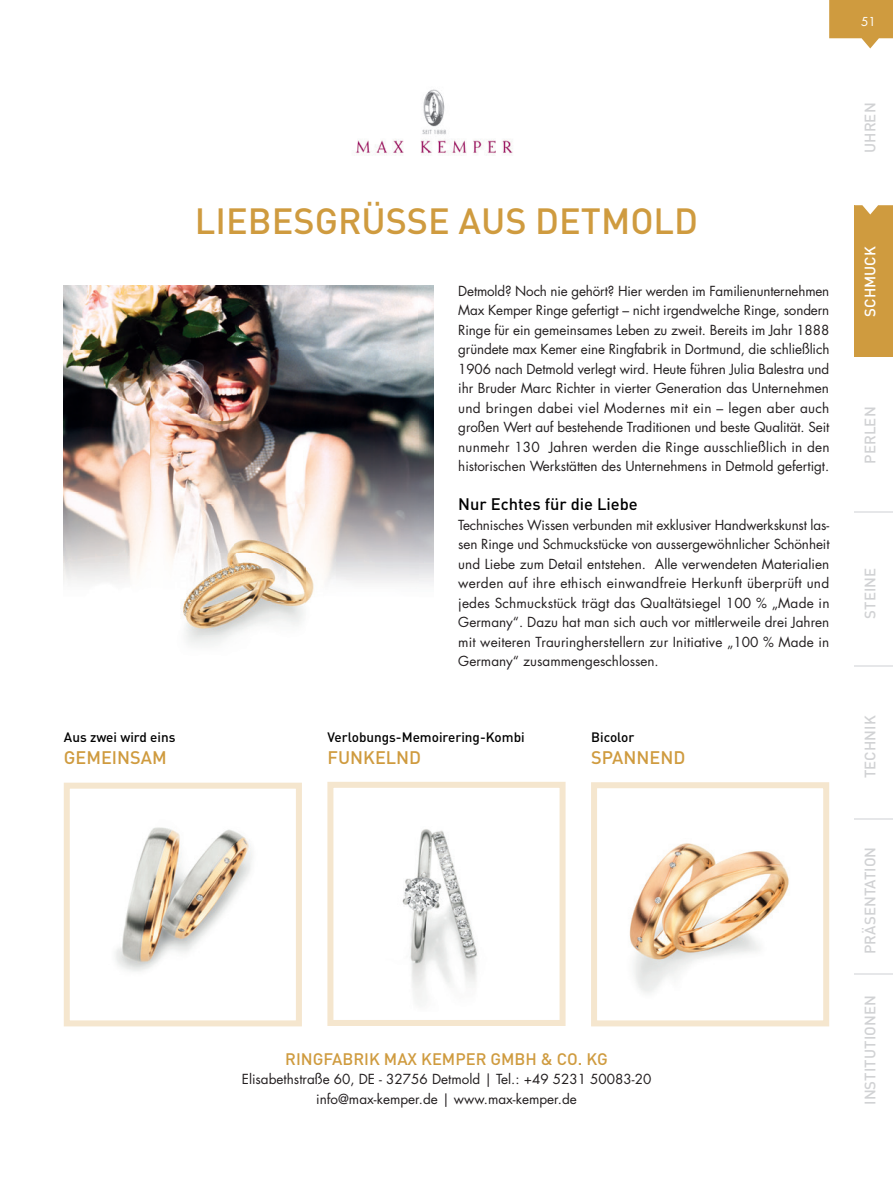
<style>
.page{position:relative;width:893px;height:1191px;background:#fff}
.page>*{position:absolute;margin:0;border:0;box-sizing:border-box;transform-origin:0 0}
.Ueberschrift{font:500 36px "DIN Pro";color:#cf9b3f}
.Produktueberschrift{font:500 18px "DIN Pro";color:#cf9b3f}
.Ueberschrift_Adresse{font:500 16.5px "DIN Pro";color:#cf9b3f}
.Zwischenueberschrift{font:500 16.5px "DIN Pro";color:#000}
.t1{font:500 15px "DIN Pro";letter-spacing:.005em;color:#d1d2d4}
.t2{font:500 15px "DIN Pro";letter-spacing:.005em;color:#fff}
.Fließtext{font:13.5px/19.5px "Futura LT";color:#231f20;text-align:justify}
.Adresse{font:13.5px "Futura LT";color:#231f20}
.Produktueberschrift-2{font:500 13.5px "DIN Pro";color:#000}
.t3{font:12px "Futura LT";color:#fff}
</style>
<div class="page">
<div style="left:855px;top:205px;width:38px;height:153px;background:#cf9b3f"></div>
<hr style="left:855px;top:818px;width:38px;height:2px;background:#e6e7e9">
<hr style="left:855px;top:973px;width:38px;height:2px;background:#e6e7e9">
<hr style="left:855px;top:665px;width:38px;height:1px;background:#e6e7e9">
<hr style="left:855px;top:511px;width:38px;height:2px;background:#e6e7e9">
<svg style="left:829px;top:0;width:64px;height:48px"></svg>
<svg style="left:855px;top:205px;width:38px;height:9px"></svg>
<hr style="left:855px;top:357px;width:38px;height:2px;background:#fff">
<div style="left:591px;top:782px;width:238px;height:244px;border:6px solid #f5e6ce"></div>
<div style="left:64px;top:782px;width:238px;height:244px;background:#fff;border:6px solid #f5e6ce"></div>
<div style="left:327px;top:782px;width:239px;height:244px;background:#fff;border:6px solid #f5e6ce"></div>
<img style="left:355px;top:89px;width:158px;height:67px">
<img style="left:115px;top:827px;width:137px;height:145px">
<img style="left:402px;top:829px;width:76px;height:172px">
<img style="left:629px;top:843px;width:160px;height:150px">
<img style="left:64px;top:285px;width:355px;height:207px">
<img style="left:419px;top:285px;width:15px;height:298px">
<img style="left:64px;top:492px;width:86px;height:90px">
<img style="left:150px;top:492px;width:269px;height:18px">
<img style="left:323px;top:505px;width:13px;height:16px">
<img style="left:163px;top:505px;width:160px;height:140px">
<p class="Ueberschrift" style="left:195px;top:198px;width:505px">LIEBESGRÜSSE AUS DETMOLD</p>
<p class="Fließtext" style="left:458px;top:281px;width:373px">Detmold? Noch nie gehört? Hier werden im Familienunternehmen Max Kemper Ringe gefertigt – nicht irgendwelche Ringe, sondern Ringe für ein gemeinsames Leben zu zweit. Bereits im Jahr 1888 gründete max Kemer eine Ringfabrik in Dortmund, die schließlich 1906 nach Detmold verlegt wird. Heute führen Julia Balestra und ihr Bruder Marc Richter in vierter Generation das Unternehmen und bringen dabei viel Modernes mit ein – legen aber auch großen Wert auf bestehende Traditionen und beste Qualität. Seit nunmehr 130 Jahren werden die Ringe ausschließlich in den historischen Werkstätten des Unternehmens in Detmold gefertigt.</p>
<p class="Zwischenueberschrift" style="left:458px;top:493px;width:181px">Nur Echtes für die Liebe</p>
<p class="Fließtext" style="left:458px;top:515px;width:373px">Technisches Wissen verbunden mit exklusiver Handwerkskunst las&shy;sen Ringe und Schmuckstücke von aussergewöhnlicher Schönheit und Liebe zum Detail entstehen. Alle verwendeten Materialien werden auf ihre ethisch einwandfreie Herkunft überprüft und jedes Schmuckstück trägt das Qualtätsiegel 100 % „Made in Germany“. Dazu hat man sich auch vor mittlerweile drei Jahren mit weiteren Trauringherstellern zur Initiative „100 % Made in Germany“ zusammengeschlossen.</p>
<p class="Produktueberschrift-2" style="left:64px;top:728px;width:113px">Aus zwei wird eins</p>
<p class="Produktueberschrift" style="left:64px;top:746px;width:104px">GEMEINSAM</p>
<p class="Produktueberschrift-2" style="left:328px;top:728px;width:199px">Verlobungs-Memoirering-Kombi</p>
<p class="Produktueberschrift" style="left:328px;top:746px;width:95px">FUNKELND</p>
<p class="Produktueberschrift-2" style="left:591px;top:728px;width:45px">Bicolor</p>
<p class="Produktueberschrift" style="left:591px;top:746px;width:96px">SPANNEND</p>
<p class="Ueberschrift_Adresse" style="left:285px;top:1048px;width:324px">RINGFABRIK MAX KEMPER GMBH &amp; CO. KG</p>
<p class="Adresse" style="left:242px;top:1070px;width:411px">Elisabethstraße 60, DE - 32756 Detmold | Tel.: +49 5231 50083-20</p>
<p class="Adresse" style="left:316px;top:1090px;width:262px">info@max-kemper.de | www.max-kemper.de</p>
<p class="t3" style="left:861px;top:14px;width:16px">51</p>
<p class="t1" style="left:860px;top:153px;width:52px;rotate:-90deg">UHREN</p>
<p class="t2" style="left:860px;top:317px;width:72px;rotate:-90deg">SCHMUCK</p>
<p class="t1" style="left:860px;top:464px;width:59px;rotate:-90deg">PERLEN</p>
<p class="t1" style="left:860px;top:618px;width:52px;rotate:-90deg">STEINE</p>
<p class="t1" style="left:860px;top:778px;width:64px;rotate:-90deg">TECHNIK</p>
<p class="t1" style="left:860px;top:954px;width:109px;rotate:-90deg">PRÄSENTATION</p>
<p class="t1" style="left:860px;top:1104px;width:111px;rotate:-90deg">INSTITUTIONEN</p>
</div>
